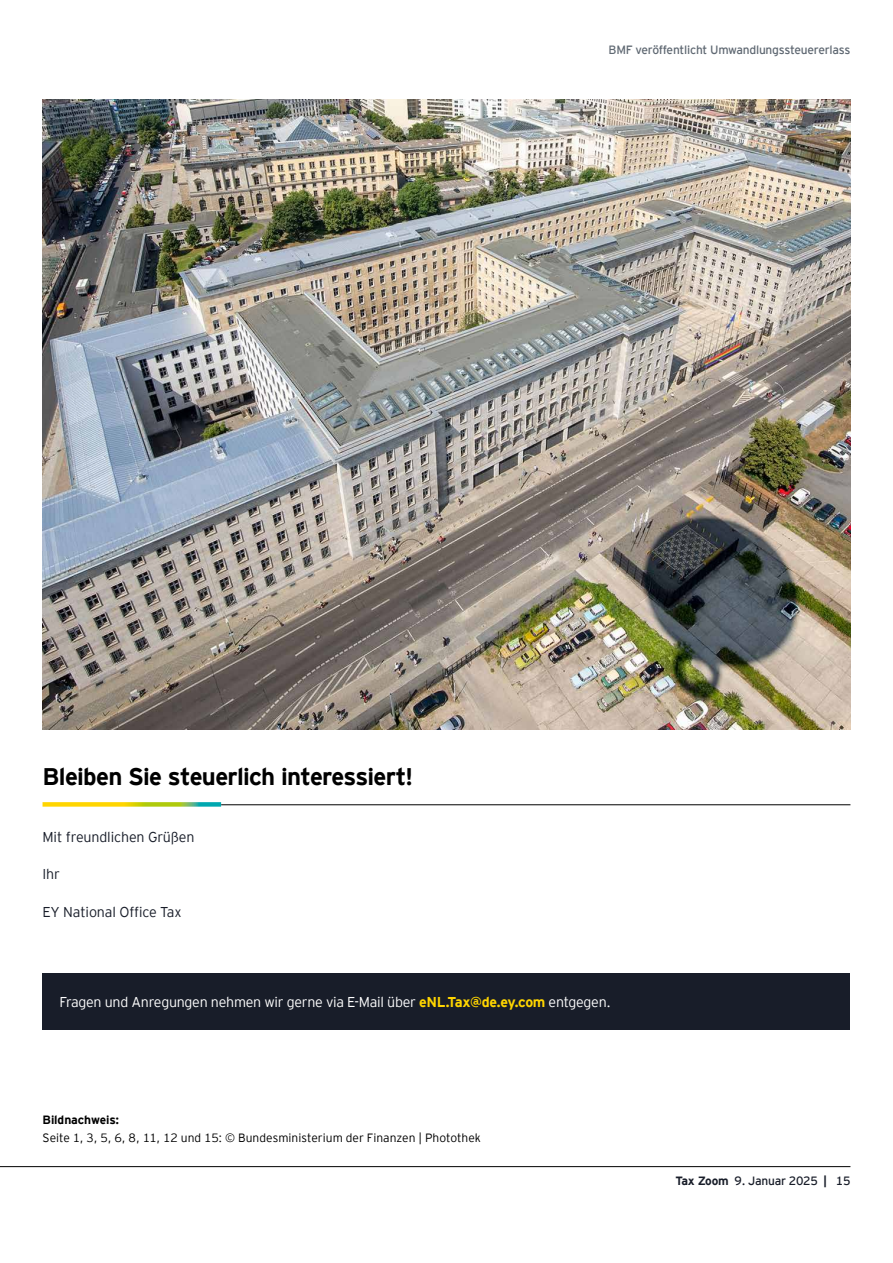
<style>
.page{position:relative;width:893px;height:1263px;background:#fff}
.page>*{position:absolute;margin:0;border:0;box-sizing:border-box;transform-origin:0 0}
.t1{font:700 24px "EY Interstate";letter-spacing:-.03em;color:#000}
.t2{font:300 14.25px "EY Interstate";letter-spacing:-.02em;color:#fff}
.t3{font:300 14.25px "EY Interstate";letter-spacing:-.01em;color:#181d29}
.t4{font:300 12px "EY Interstate";color:#000}
.t5{font:12px "EY Interstate";letter-spacing:-.02em;color:#606973}
.t6{font:12px "EY Interstate";letter-spacing:-.02em;color:#181d29}
.t7{font:700 12px "EY Interstate";letter-spacing:-.005em;color:#000}
.s1{font-weight:700;color:#ffd500}
.s2{font-weight:700}
</style>
<div class="page">
<hr style="left:0;top:1166px;width:850px;height:1px;background:#000">
<img style="left:43px;top:100px;width:807px;height:629px">
<hr style="left:221px;top:804px;width:629px;height:1px;background:#000">
<svg style="left:43px;top:802px;width:178px;height:5px"></svg>
<div style="left:43px;top:973px;width:807px;height:56px;background:#181d29"></div>
<p class="t5" style="left:608px;top:41px;width:243px">BMF veröffentlicht Umwandlungssteuererlass</p>
<h1 class="t1" style="left:43px;top:759px;width:372px">Bleiben Sie steuerlich interessiert!</h1>
<p class="t3" style="left:43px;top:826px;width:154px">Mit freundlichen Grüßen</p>
<p class="t3" style="left:43px;top:864px;width:19px">Ihr</p>
<p class="t3" style="left:43px;top:901px;width:141px">EY National Office Tax</p>
<p class="t2" style="left:60px;top:991px;width:553px">Fragen und Anregungen nehmen wir gerne via E-Mail über <span class="s1">eNL.Tax@de.ey.com</span> entgegen.</p>
<p class="t7" style="left:43px;top:1111px;width:78px">Bildnachweis:</p>
<p class="t4" style="left:43px;top:1129px;width:440px">Seite 1, 3, 5, 6, 8, 11, 12 und 15: © Bundesministerium der Finanzen | Photothek</p>
<p class="t6" style="left:675px;top:1172px;width:177px"><span class="s2">Tax Zoom</span> 9. Januar 2025 <span class="s2">|</span> 15</p>
</div>
